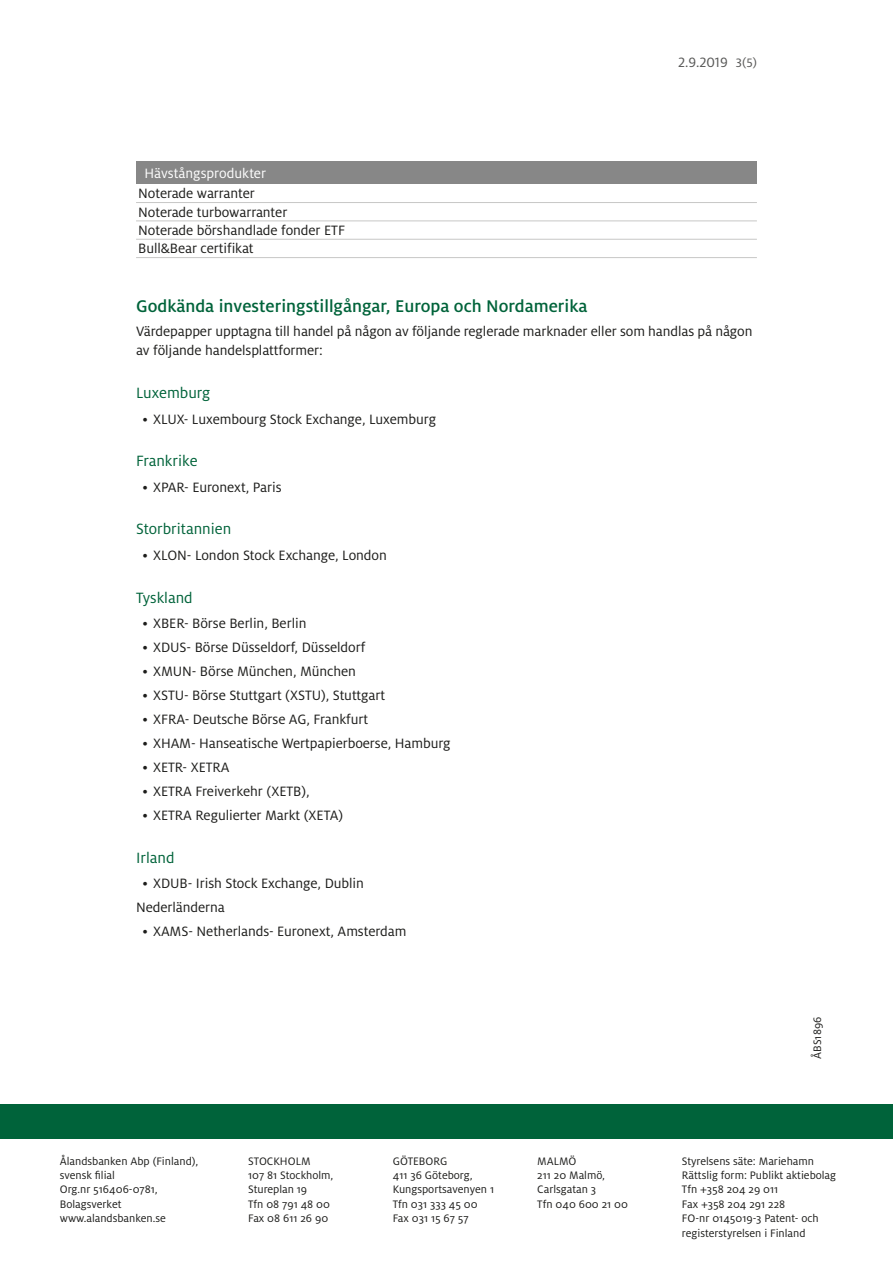
<style>
.page{position:relative;width:893px;height:1263px;background:#fff}
.page>*{position:absolute;margin:0;border:0;box-sizing:border-box;transform-origin:0 0}
.underrubrik_första_s{font:500 18.75px "Milo OT";color:#00633a}
.underrubrik_under_st{font:16.5px "Milo OT";color:#00633a}
.brödtext{font:15px/18.9px "Milo OT";letter-spacing:-.005em;color:#1d1d1b}
.Grå_balk{font:15px "Milo OT";color:#fff}
.t1{font:15px "Milo OT";color:#575756}
.t2{font:12px/14.4px "Milo OT";color:#1d1d1b}
.s1{font-size:13.5px}
</style>
<div class="page">
<div style="left:0;top:1104px;width:893px;height:35px;background:#00633a"></div>
<div style="left:136px;top:162px;width:621px;height:22px;background:#878787"></div>
<hr style="left:136px;top:202px;width:621px;height:1px;background:#c7c7c6">
<hr style="left:136px;top:221px;width:621px;height:1px;background:#c7c7c6">
<hr style="left:136px;top:239px;width:621px;height:1px;background:#c7c7c6">
<hr style="left:136px;top:257px;width:621px;height:1px;background:#c7c7c6">
<p class="Grå_balk" style="left:145px;top:164px;width:123px">Hävstångsprodukter</p>
<p class="brödtext" style="left:138px;top:184px;width:118px">Noterade warranter</p>
<p class="brödtext" style="left:138px;top:202px;width:151px">Noterade turbowarranter</p>
<p class="brödtext" style="left:138px;top:221px;width:208px">Noterade börshandlade fonder ETF</p>
<p class="brödtext" style="left:138px;top:239px;width:117px">Bull&amp;Bear certifikat</p>
<p class="t1" style="left:678px;top:54px;width:80px">2.9.2019 <span class="s1">3(5)</span></p>
<p class="underrubrik_första_s" style="left:136px;top:295px;width:453px">Godkända investeringstillgångar, Europa och Nordamerika</p>
<p class="brödtext" style="left:136px;top:322px;width:618px">Värdepapper upptagna till handel på någon av följande reglerade marknader eller som handlas på någon av följande handelsplattformer:</p>
<p class="underrubrik_under_st" style="left:136px;top:383px;width:76px">Luxemburg</p>
<p class="brödtext" style="left:142px;top:409px;width:295px">• XLUX- Luxembourg Stock Exchange, Luxemburg</p>
<p class="underrubrik_under_st" style="left:136px;top:451px;width:63px">Frankrike</p>
<p class="brödtext" style="left:142px;top:477px;width:141px">• XPAR- Euronext, Paris</p>
<p class="underrubrik_under_st" style="left:136px;top:519px;width:97px">Storbritannien</p>
<p class="brödtext" style="left:142px;top:545px;width:246px">• XLON- London Stock Exchange, London</p>
<p class="underrubrik_under_st" style="left:136px;top:588px;width:58px">Tyskland</p>
<p class="brödtext" style="left:142px;top:613px;width:166px">• XBER- Börse Berlin, Berlin</p>
<p class="brödtext" style="left:142px;top:637px;width:224px">• XDUS- Börse Düsseldorf, Düsseldorf</p>
<p class="brödtext" style="left:142px;top:661px;width:215px">• XMUN- Börse München, München</p>
<p class="brödtext" style="left:142px;top:685px;width:244px">• XSTU- Börse Stuttgart (XSTU), Stuttgart</p>
<p class="brödtext" style="left:142px;top:709px;width:227px">• XFRA- Deutsche Börse AG, Frankfurt</p>
<p class="brödtext" style="left:142px;top:733px;width:310px">• XHAM- Hanseatische Wertpapierboerse, Hamburg</p>
<p class="brödtext" style="left:142px;top:757px;width:89px">• XETR- XETRA</p>
<p class="brödtext" style="left:142px;top:781px;width:169px">• XETRA Freiverkehr (XETB),</p>
<p class="brödtext" style="left:142px;top:805px;width:202px">• XETRA Regulierter Markt (XETA)</p>
<p class="underrubrik_under_st" style="left:136px;top:848px;width:40px">Irland</p>
<p class="brödtext" style="left:142px;top:873px;width:223px">• XDUB- Irish Stock Exchange, Dublin</p>
<p class="brödtext" style="left:136px;top:897px;width:90px">Nederländerna</p>
<p class="brödtext" style="left:142px;top:922px;width:266px">• XAMS- Netherlands- Euronext, Amsterdam</p>
<p class="t2" style="left:810px;top:1059px;width:44px;rotate:-90deg">ÅBS1896</p>
<p class="t2" style="left:60px;top:1153px;width:140px">Ålandsbanken Abp (Finland), svensk filial<br>Org.nr 516406-0781,<br>Bolagsverket www.alandsbanken.se</p>
<p class="t2" style="left:248px;top:1153px;width:87px">STOCKHOLM<br>107 81 Stockholm,<br>Stureplan 19<br>Tfn 08 791 48 00<br>Fax 08 611 26 90</p>
<p class="t2" style="left:393px;top:1153px;width:103px">GÖTEBORG<br>411 36 Göteborg,<br>Kungsportsavenyen 1<br>Tfn 031 333 45 00<br>Fax 031 15 67 57</p>
<p class="t2" style="left:537px;top:1153px;width:92px">MALMÖ<br>211 20 Malmö,<br>Carlsgatan 3<br>Tfn 040 600 21 00</p>
<p class="t2" style="left:682px;top:1153px;width:156px">Styrelsens säte: Mariehamn<br>Rättslig form: Publikt aktiebolag<br>Tfn +358 204 29 011<br>Fax +358 204 291 228<br>FO-nr 0145019-3 Patent- och registerstyrelsen i Finland</p>
</div>
